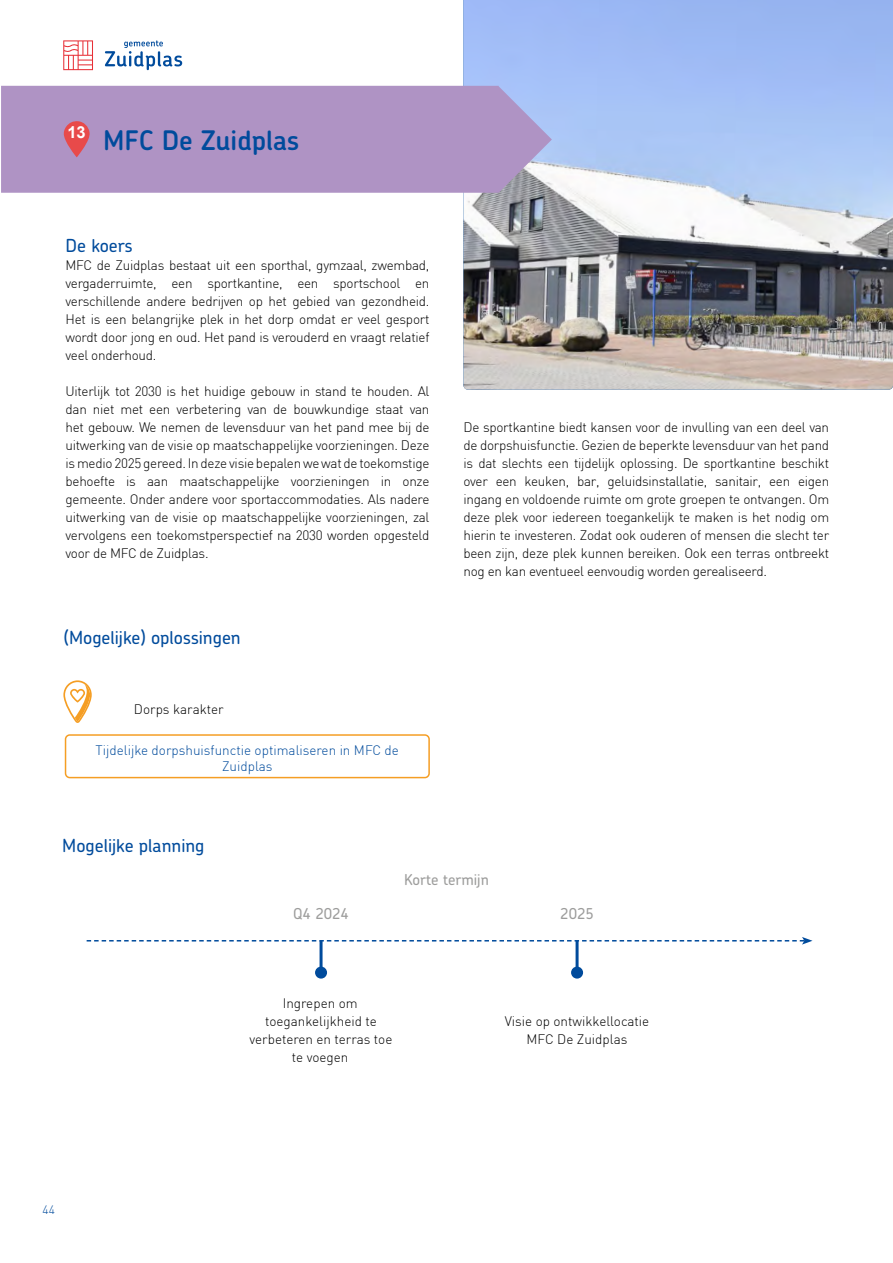
<style>
.page{position:relative;width:893px;height:1263px;background:#fff}
.page>*{position:absolute;margin:0;border:0;box-sizing:border-box;transform-origin:0 0}
.t1{font:600 27px "Chevin";color:#004b9c}
.t2{font:500 18px "Chevin";color:#004b9c}
.t3{font:700 16.5px "Arial";color:#fff}
.t4{font:500 15px "Chevin";color:#9d9d9c}
.t5{font:300 13.5px/18px "DIN";letter-spacing:-.02em;color:#000;text-align:justify}
.t6{font:300 13.5px/18px "DIN";color:#000;text-align:center}
.t7{font:300 13.5px/16.2px "DIN";color:#004b9c;text-align:center}
.t8{font:300 12px "DIN";color:#004b9c}
</style>
<div class="page">
<svg style="left:87px;top:937px;width:725px;height:7px"></svg>
<img style="left:463px;top:0;width:430px;height:390px">
<div style="left:1px;top:86px;width:551px;height:107px;background:#af93c4"></div>
<svg style="left:63px;top:121px;width:27px;height:36px"></svg>
<hr style="left:320px;top:941px;width:3px;height:31px;background:#004b9c">
<div style="left:315px;top:966px;width:12px;height:12px;background:#004b9c;border-radius:50%"></div>
<div style="left:65px;top:734px;width:365px;height:44px;border:2px solid #f59e24;border-radius:4px"></div>
<svg style="left:63px;top:680px;width:29px;height:43px"></svg>
<hr style="left:576px;top:941px;width:3px;height:31px;background:#004b9c">
<div style="left:571px;top:966px;width:12px;height:12px;background:#004b9c;border-radius:50%"></div>
<svg style="left:63px;top:40px;width:30px;height:30px"></svg>
<svg style="left:105px;top:40px;width:77px;height:30px"></svg>
<p class="t3" style="left:67px;top:120px;width:20px">13</p>
<h1 class="t1" style="left:103px;top:122px;width:198px">MFC De Zuidplas</h1>
<h2 class="t2" style="left:66px;top:234px;width:69px">De koers</h2>
<p class="t5" style="left:66px;top:256px;width:365px">MFC de Zuidplas bestaat uit een sporthal, gymzaal, zwembad, vergaderruimte, een sportkantine, een sportschool en verschillende andere bedrijven op het gebied van gezondheid.<br>Het is een belangrijke plek in het dorp omdat er veel gesport wordt door jong en oud. Het pand is verouderd en vraagt relatief veel onderhoud.</p>
<p class="t5" style="left:66px;top:382px;width:365px">Uiterlijk tot 2030 is het huidige gebouw in stand te houden. Al dan niet met een verbetering van de bouwkundige staat van het gebouw. We nemen de levensduur van het pand mee bij de uitwerking van de visie op maatschappelijke voorzieningen. Deze is medio 2025 gereed. In deze visie bepalen we wat de toekomstige behoefte is aan maatschappelijke voorzieningen in onze gemeente. Onder andere voor sportaccommodaties. Als nadere uitwerking van de visie op maatschappelijke voorzieningen, zal vervolgens een toekomstperspectief na 2030 worden opgesteld voor de MFC de Zuidplas.</p>
<h2 class="t2" style="left:64px;top:626px;width:178px">(Mogelijke) oplossingen</h2>
<p class="t6" style="left:134px;top:700px;width:91px">Dorps karakter</p>
<p class="t7" style="left:96px;top:742px;width:305px">Tijdelijke dorpshuisfunctie optimaliseren in MFC de<br>Zuidplas</p>
<h2 class="t2" style="left:62px;top:833px;width:144px">Mogelijke planning</h2>
<p class="t5" style="left:463px;top:418px;width:367px">De sportkantine biedt kansen voor de invulling van een deel van de dorpshuisfunctie. Gezien de beperkte levensduur van het pand is dat slechts een tijdelijk oplossing. De sportkantine beschikt over een keuken, bar, geluidsinstallatie, sanitair, een eigen ingang en voldoende ruimte om grote groepen te ontvangen. Om deze plek voor iedereen toegankelijk te maken is het nodig om hierin te investeren. Zodat ook ouderen of mensen die slecht ter been zijn, deze plek kunnen bereiken. Ook een terras ontbreekt nog en kan eventueel eenvoudig worden gerealiseerd.</p>
<p class="t4" style="left:293px;top:904px;width:57px">Q4 2024</p>
<p class="t4" style="left:404px;top:869px;width:86px">Korte termijn</p>
<p class="t4" style="left:560px;top:904px;width:35px">2025</p>
<p class="t6" style="left:249px;top:994px;width:144px">Ingrepen om toegankelijkheid te verbeteren en terras toe te voegen</p>
<p class="t6" style="left:505px;top:1012px;width:146px">Visie op ontwikkellocatie<br>MFC De Zuidplas</p>
<p class="t8" style="left:43px;top:1202px;width:14px">44</p>
</div>
